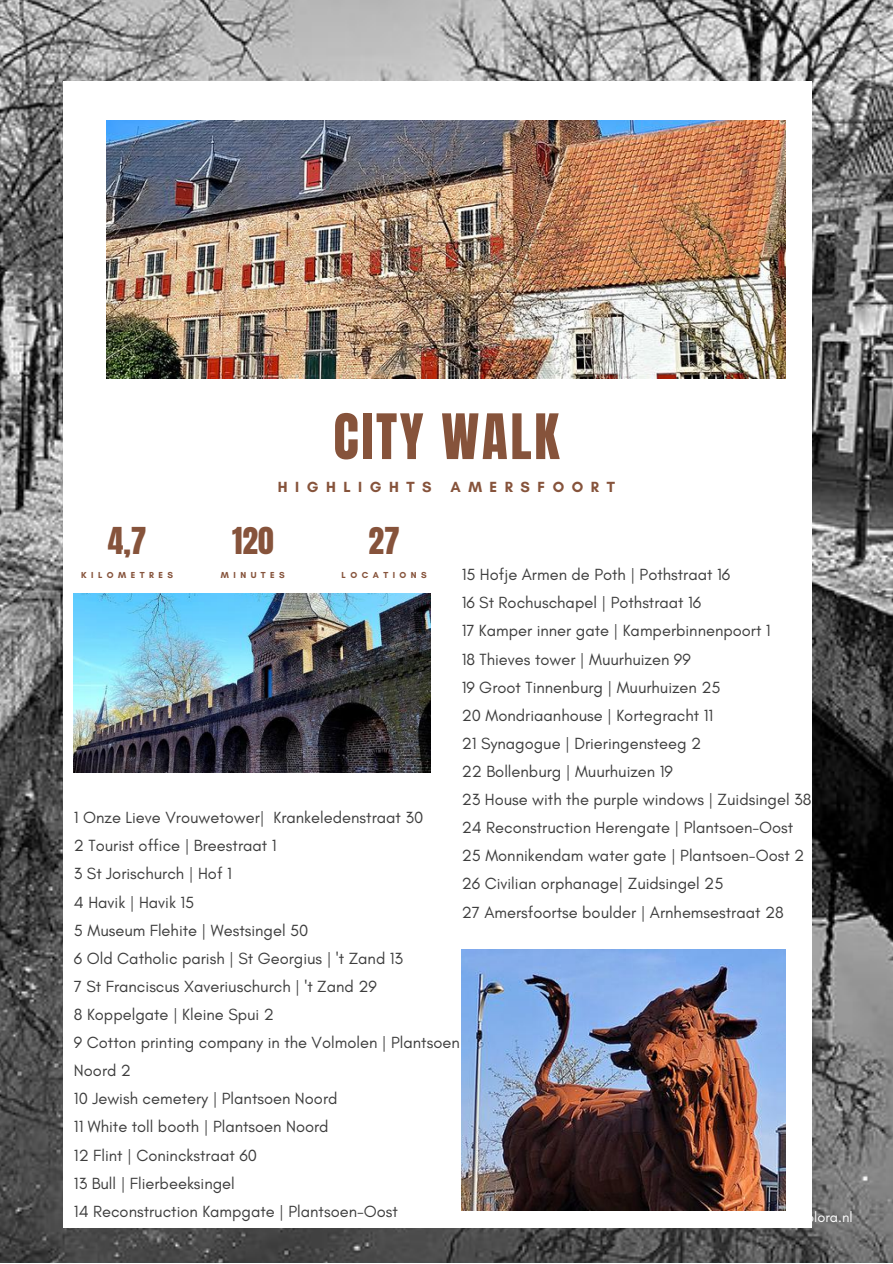
<style>
.page{position:relative;width:893px;height:1264px;background:#fff}
.page>*{position:absolute;margin:0;border:0;box-sizing:border-box;transform-origin:0 0}
.t1{font:53.25px "Anton";letter-spacing:.05em;color:#86533b}
.t2{font:31.5px "Anton";color:#86533b}
.t3{font:16.5px/28px "Glacial Indifference";color:#3d3d3d}
.t4{font:700 15px "Glacial Indifference";letter-spacing:.505em;color:#86533b}
.t5{font:14.55px "Glacial Indifference";color:#fff}
.t6{font:700 8.85px "Glacial Indifference";letter-spacing:.505em;color:#86533b}
</style>
<div class="page">
<img style="left:0;top:0;width:892px;height:1262px">
<div style="left:64px;top:81px;width:748px;height:1146px;background:#fff"></div>
<img style="left:107px;top:120px;width:678px;height:259px">
<img style="left:74px;top:593px;width:356px;height:179px">
<img style="left:461px;top:949px;width:324px;height:261px">
<h1 class="t1" style="left:333px;top:398px;width:227px">CITY WALK</h1>
<p class="t4" style="left:278px;top:477px;width:155px">HIGHLIGHTS</p>
<p class="t4" style="left:450px;top:477px;width:166px">AMERSFOORT</p>
<h2 class="t2" style="left:232px;top:517px;width:43px">120</h2>
<p class="t6" style="left:221px;top:569px;width:65px">MINUTES</p>
<h2 class="t2" style="left:368px;top:517px;width:33px">27</h2>
<p class="t6" style="left:341px;top:569px;width:87px">LOCATIONS</p>
<h2 class="t2" style="left:108px;top:517px;width:40px">4,7</h2>
<p class="t6" style="left:81px;top:569px;width:93px">KILOMETRES</p>
<p class="t3" style="left:461px;top:560px;width:351px">15 Hofje Armen de Poth | Pothstraat 16<br>16 St Rochuschapel | Pothstraat 16<br>17 Kamper inner gate | Kamperbinnenpoort 1<br>18 Thieves tower | Muurhuizen 99<br>19 Groot Tinnenburg | Muurhuizen 25<br>20 Mondriaanhouse | Kortegracht 11<br>21 Synagogue | Drieringensteeg 2<br>22 Bollenburg | Muurhuizen 19<br>23 House with the purple windows | Zuidsingel 38<br>24 Reconstruction Herengate | Plantsoen-Oost 25 Monnikendam water gate | Plantsoen-Oost 2<br>26 Civilian orphanage| Zuidsingel 25<br>27 Amersfoortse boulder | Arnhemsestraat 28</p>
<p class="t3" style="left:74px;top:803px;width:387px">1 Onze Lieve Vrouwetower| Krankeledenstraat 30<br>2 Tourist office | Breestraat 1<br>3 St Jorischurch | Hof 1<br>4 Havik | Havik 15<br>5 Museum Flehite | Westsingel 50<br>6 Old Catholic parish | St Georgius | 't Zand 13<br>7 St Franciscus Xaveriuschurch | 't Zand 29<br>8 Koppelgate | Kleine Spui 2<br>9 Cotton printing company in the Volmolen | Plantsoen Noord 2<br>10 Jewish cemetery | Plantsoen Noord<br>11 White toll booth | Plantsoen Noord<br>12 Flint | Coninckstraat 60<br>13 Bull | Flierbeeksingel<br>14 Reconstruction Kampgate | Plantsoen-Oost</p>
<p class="t5" style="left:756px;top:1208px;width:97px">www.esplora.nl</p>
</div>
